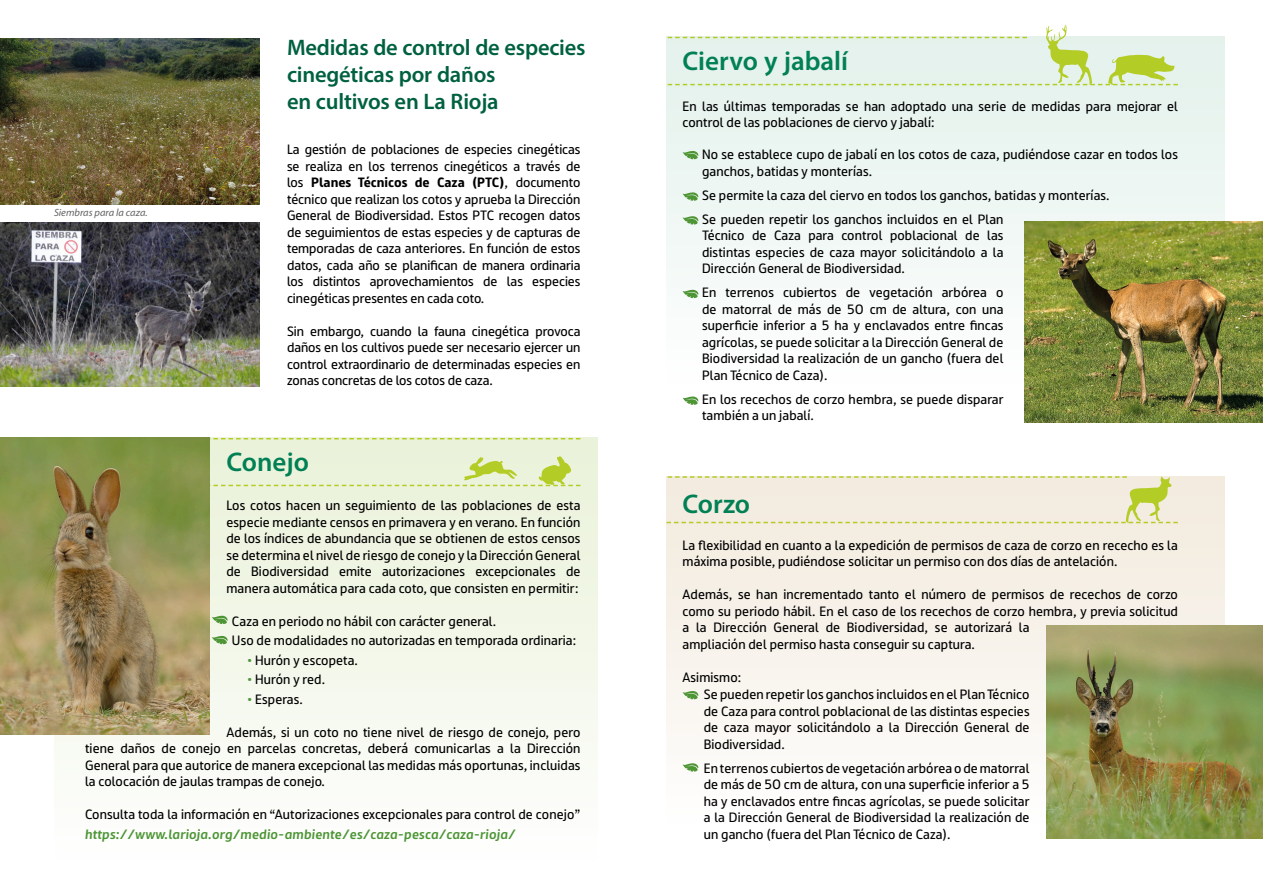
<style>
.page{position:relative;width:1263px;height:893px;background:#fff}
.page>*{position:absolute;margin:0;border:0;box-sizing:border-box;transform-origin:0 0}
.Texto_independiente{font:600 27px "Myriad Pro";color:#008054}
.Texto_independiente-2{font:600 22.5px/27px "Myriad Pro";letter-spacing:-.01em;color:#00613f}
.t1{font:13.5px/16.5px "Riojana";letter-spacing:.01em;color:#000;text-align:justify}
.t2{font:italic 10.5px "Myriad Pro";color:#636362}
.s1{font-weight:700}
.s2{color:#4d9535}
.s3{font-weight:600;font-style:italic;color:#4d9535}
</style>
<div class="page">
<div style="left:54px;top:438px;width:543px;height:425px;background:linear-gradient(to bottom,#e9f1d7,#fefefd)"></div>
<div style="left:666px;top:37px;width:559px;height:348px;background:linear-gradient(to bottom,#e3f1ea,#fdfdfd)"></div>
<div style="left:666px;top:476px;width:559px;height:349px;background:linear-gradient(to bottom,#f2e9dc,#fefdfd)"></div>
<svg style="left:668px;top:25px;width:510px;height:60px"></svg>
<svg style="left:666px;top:476px;width:512px;height:47px;background:#efe9d3"></svg>
<svg style="left:209px;top:456px;width:371px;height:30px;background:#e5eec7"></svg>
<svg style="left:209px;top:438px;width:371px;height:1px"></svg>
<img style="left:0;top:222px;width:259px;height:164px">
<img style="left:0;top:438px;width:209px;height:296px">
<img style="left:1046px;top:626px;width:217px;height:213px">
<img style="left:1025px;top:221px;width:238px;height:201px">
<img style="left:0;top:38px;width:260px;height:166px">
<svg style="left:212px;top:616px;width:16px;height:8px"></svg>
<svg style="left:212px;top:636px;width:16px;height:8px"></svg>
<svg style="left:682px;top:151px;width:16px;height:8px"></svg>
<svg style="left:682px;top:192px;width:16px;height:9px"></svg>
<svg style="left:682px;top:216px;width:16px;height:9px"></svg>
<svg style="left:682px;top:290px;width:16px;height:8px"></svg>
<svg style="left:682px;top:396px;width:16px;height:9px"></svg>
<svg style="left:682px;top:691px;width:16px;height:8px"></svg>
<svg style="left:682px;top:763px;width:16px;height:9px"></svg>
<p class="t2" style="left:54px;top:206px;width:95px">Siembras para la caza.</p>
<p class="Texto_independiente-2" style="left:287px;top:34px;width:300px">Medidas de control de especies cinegéticas por daños</p>
<p class="Texto_independiente-2" style="left:287px;top:88px;width:213px">en cultivos en La Rioja</p>
<p class="t1" style="left:287px;top:139px;width:295px">La gestión de poblaciones de especies cinegéticas se realiza en los terrenos cinegéticos a través de los <span class="s1">Planes Técnicos de Caza (PTC)</span>, documento técnico que realizan los cotos y aprueba la Dirección General de Biodiversidad. Estos PTC recogen datos de seguimientos de estas especies y de capturas de temporadas de caza anteriores. En función de estos datos, cada año se planifican de manera ordinaria los distintos aprovechamientos de las especies cinegéticas presentes en cada coto.</p>
<p class="t1" style="left:287px;top:321px;width:295px">Sin embargo, cuando la fauna cinegética provoca daños en los cultivos puede ser necesario ejercer un control extraordinario de determinadas especies en zonas concretas de los cotos de caza.</p>
<p class="Texto_independiente" style="left:226px;top:445px;width:84px">Conejo</p>
<p class="t1" style="left:226px;top:495px;width:356px">Los cotos hacen un seguimiento de las poblaciones de esta especie mediante censos en primavera y en verano. En función de los índices de abundancia que se obtienen de estos censos se determina el nivel de riesgo de conejo y la Dirección General de Biodiversidad emite autorizaciones excepcionales de manera automática para cada coto, que consisten en permitir:</p>
<p class="t1" style="left:232px;top:611px;width:266px">Caza en periodo no hábil con carácter general.</p>
<p class="t1" style="left:232px;top:630px;width:346px">Uso de modalidades no autorizadas en temporada ordinaria:</p>
<p class="t1" style="left:247px;top:650px;width:112px"><span class="s2">•</span> Hurón y escopeta.</p>
<p class="t1" style="left:247px;top:669px;width:80px"><span class="s2">•</span> Hurón y red.</p>
<p class="t1" style="left:247px;top:689px;width:57px"><span class="s2">•</span> Esperas.</p>
<p class="t1" style="left:85px;top:722px;width:497px;text-indent:141px">Además, si un coto no tiene nivel de riesgo de conejo, pero tiene daños de conejo en parcelas concretas, deberá comunicarlas a la Dirección General para que autorice de manera excepcional las medidas más oportunas, incluidas la colocación de jaulas trampas de conejo.</p>
<p class="t1" style="left:85px;top:803px;width:497px;line-height:19.5px">Consulta toda la información en “Autorizaciones excepcionales para control de conejo” <span class="s3">https://www.larioja.org/medio-ambiente/es/caza-pesca/caza-rioja/</span></p>
<p class="Texto_independiente" style="left:682px;top:44px;width:167px">Ciervo y jabalí</p>
<p class="t1" style="left:682px;top:96px;width:497px">En las últimas temporadas se han adoptado una serie de medidas para mejorar el control de las poblaciones de ciervo y jabalí:</p>
<p class="t1" style="left:702px;top:144px;width:477px">No se establece cupo de jabalí en los cotos de caza, pudiéndose cazar en todos los ganchos, batidas y monterías.</p>
<p class="t1" style="left:702px;top:185px;width:409px">Se permite la caza del ciervo en todos los ganchos, batidas y monterías.</p>
<p class="t1" style="left:702px;top:209px;width:303px">Se pueden repetir los ganchos incluidos en el Plan Técnico de Caza para control poblacional de las distintas especies de caza mayor solicitándolo a la Dirección General de Biodiversidad.</p>
<p class="t1" style="left:702px;top:282px;width:303px">En terrenos cubiertos de vegetación arbórea o de matorral de más de 50 cm de altura, con una superficie inferior a 5 ha y enclavados entre fincas agrícolas, se puede solicitar a la Dirección General de Biodiversidad la realización de un gancho (fuera del Plan Técnico de Caza).</p>
<p class="t1" style="left:702px;top:389px;width:303px">En los recechos de corzo hembra, se puede disparar también a un jabalí.</p>
<p class="Texto_independiente" style="left:682px;top:487px;width:69px">Corzo</p>
<p class="t1" style="left:682px;top:535px;width:497px">La flexibilidad en cuanto a la expedición de permisos de caza de corzo en rececho es la máxima posible, pudiéndose solicitar un permiso con dos días de antelación.</p>
<p class="t1" style="left:682px;top:584px;width:497px;text-align:left">Además, se han incrementado tanto el número de permisos de recechos de corzo como su periodo hábil. En el caso de los recechos de corzo hembra, y previa solicitud a la Dirección General de Biodiversidad, se autorizará la<br>ampliación del permiso hasta conseguir su captura.</p>
<p class="t1" style="left:682px;top:667px;width:60px">Asimismo:</p>
<p class="t1" style="left:704px;top:684px;width:327px">Se pueden repetir los ganchos incluidos en el Plan Técnico de Caza para control poblacional de las distintas especies de caza mayor solicitándolo a la Dirección General de Biodiversidad.</p>
<p class="t1" style="left:704px;top:758px;width:327px">En terrenos cubiertos de vegetación arbórea o de matorral de más de 50 cm de altura, con una superficie inferior a 5 ha y enclavados entre fincas agrícolas, se puede solicitar a la Dirección General de Biodiversidad la realización de un gancho (fuera del Plan Técnico de Caza).</p>
</div>
